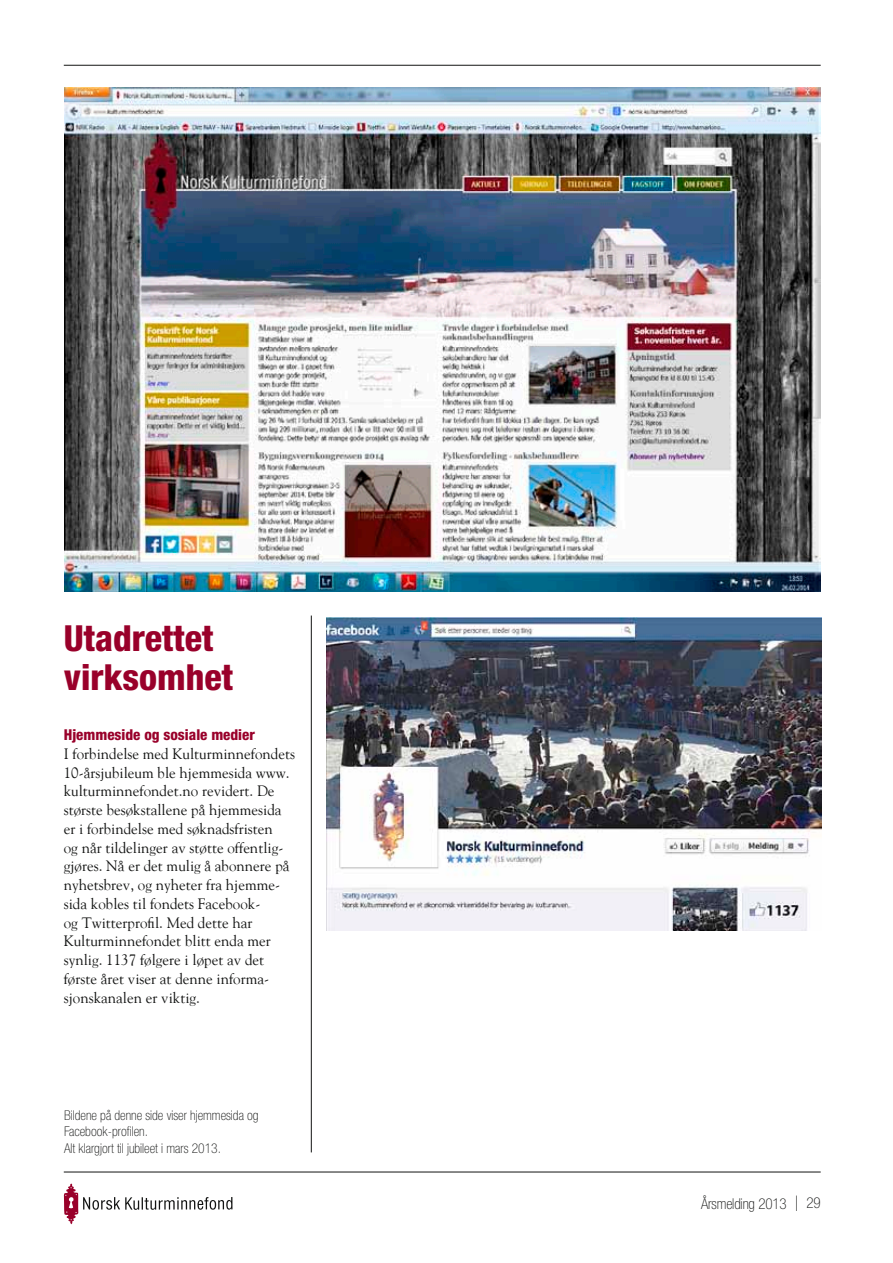
<style>
.page{position:relative;width:893px;height:1263px;background:#fff}
.page>*{position:absolute;margin:0;border:0;box-sizing:border-box;transform-origin:0 0}
.t1{font:800 condensed 36px/39px "Helvetica Neue";color:#99002a}
.t2{font:15px/18.8px "Goudy";color:#131413}
.t3{font:800 condensed 15px "Helvetica Neue";color:#99002a}
.t4{font:100 condensed 15px "Helvetica Neue";letter-spacing:-.01em;color:#131413}
.t5{font:100 condensed 13.5px/16.5px "Helvetica Neue";color:#131413}
.s1{font-weight:200;font-stretch:normal;font-size:30px}
</style>
<div class="page">
<hr style="left:64px;top:1172px;width:757px;height:1px;background:#131413">
<hr style="left:64px;top:65px;width:757px;height:1px;background:#131413">
<hr style="left:311px;top:615px;width:1px;height:537px;background:#131413">
<svg style="left:64px;top:1183px;width:168px;height:41px"></svg>
<img style="left:64px;top:88px;width:756px;height:503px">
<img style="left:326px;top:617px;width:495px;height:314px">
<h1 class="t1" style="left:64px;top:618px;width:171px">Utadrettet virksomhet</h1>
<p class="t3" style="left:64px;top:725px;width:193px">Hjemmeside og sosiale medier</p>
<p class="t2" style="left:64px;top:744px;width:233px">I forbindelse med Kulturminnefondets 10-årsjubileum ble hjemmesida www. kulturminnefondet.no revidert. De største besøkstallene på hjemmesida er i forbindelse med søknadsfristen<br>og når tildelinger av støtte offentlig&shy;gjøres. Nå er det mulig å abonnere på nyhetsbrev, og nyheter fra hjemme&shy;sida kobles til fondets Facebook-<br>og Twitterprofil. Med dette har Kulturminnefondet blitt enda mer synlig. 1137 følgere i løpet av det første året viser at denne informa&shy;sjonskanalen er viktig.</p>
<p class="t5" style="left:64px;top:1106px;width:196px">Bildene på denne side viser hjemmesida og<br>Facebook-profilen.<br>Alt klargjort til jubileet i mars 2013.</p>
<p class="t4" style="left:701px;top:1196px;width:121px">Årsmelding 2013 <span class="s1">ı</span> 29</p>
</div>
